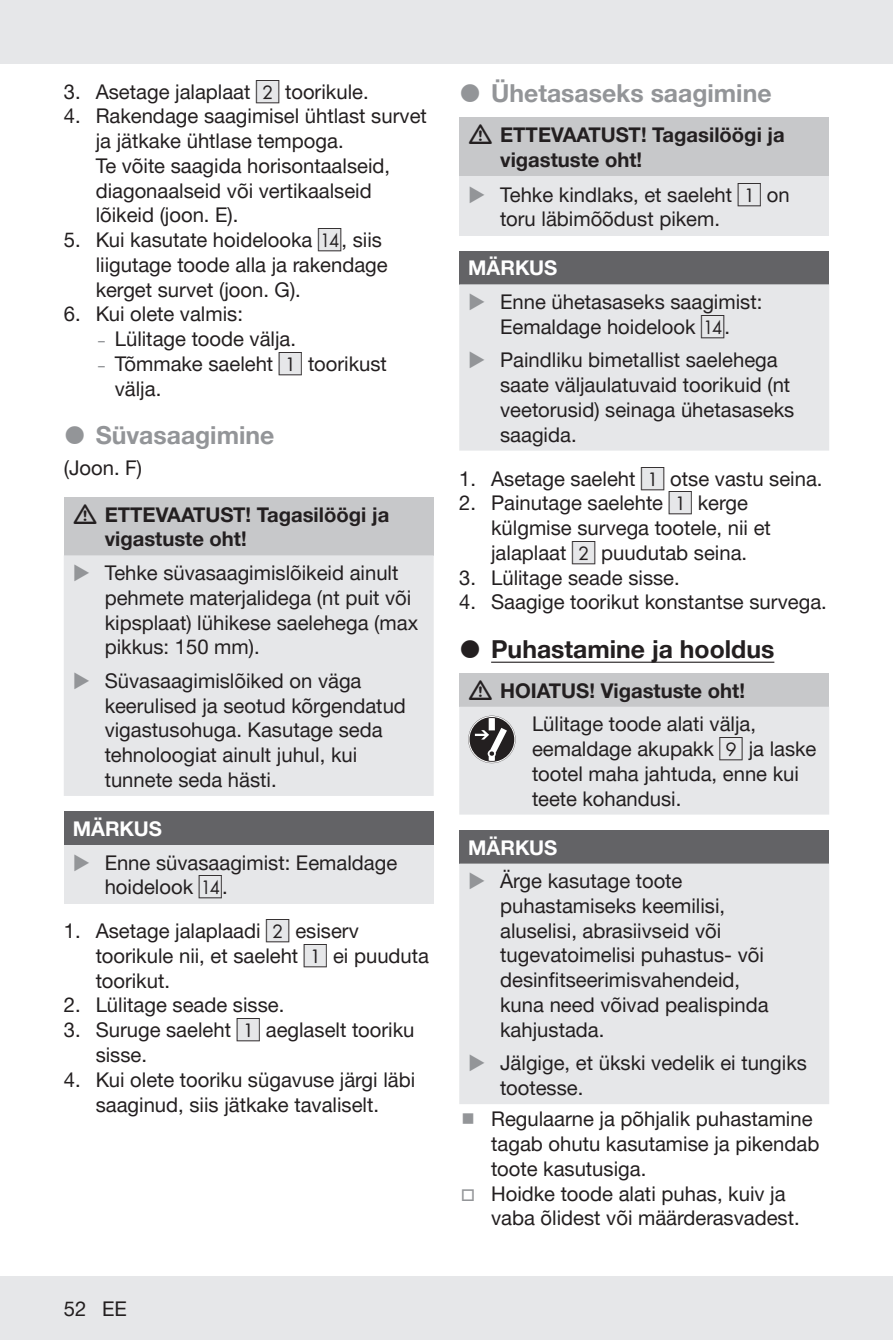
<style>
.page{position:relative;width:893px;height:1340px;background:#fff}
.page>*{position:absolute;margin:0;border:0;box-sizing:border-box;transform-origin:0 0}
.t1{font:700 24.75px "Helvetica Neue Parkside";color:#939598}
.t2{font:700 24.75px "Helvetica Neue Parkside";color:#231f20}
.Body{font:20.25px/24.8px "Helvetica Neue Parkside";color:#231f20}
.t3{font:700 20.25px/24.8px "Helvetica Neue Parkside";color:#231f20}
.Indent{font:20.25px/24.8px "Helvetica Neue Parkside";color:#231f20}
.Note_Heading{font:700 20.25px "Helvetica Neue Parkside";color:#fff}
.s1{font-family:"IMP Lidl Num Box";font-size:17.78px;color:#e6e7e9}
.s2{font-family:"IMP Lidl Num Box";font-size:17.78px}
.s3{font-family:"Futura Boo";color:#939598}
.s4{color:#939598}
</style>
<div class="page">
<div style="left:0;top:1276px;width:893px;height:63px;background:#e6e7e9"></div>
<div style="left:0;top:0;width:893px;height:64px;background:#e6e7e9"></div>
<div style="left:64px;top:497px;width:370px;height:58px;background:#c7c8ca"></div>
<div style="left:64px;top:555px;width:370px;height:241px;background:#e6e7e9"></div>
<div style="left:64px;top:811px;width:370px;height:34px;background:#636366"></div>
<div style="left:64px;top:845px;width:370px;height:58px;background:#e6e7e9"></div>
<hr style="left:491px;top:661px;width:283px;height:1px;background:#231f20">
<div style="left:459px;top:117px;width:370px;height:59px;background:#c7c8ca"></div>
<div style="left:459px;top:176px;width:370px;height:59px;background:#e6e7e9"></div>
<div style="left:459px;top:251px;width:370px;height:33px;background:#636366"></div>
<div style="left:459px;top:284px;width:370px;height:166px;background:#e6e7e9"></div>
<div style="left:459px;top:673px;width:370px;height:33px;background:#c7c8ca"></div>
<div style="left:459px;top:706px;width:370px;height:108px;background:#e6e7e9"></div>
<div style="left:459px;top:830px;width:370px;height:33px;background:#636366"></div>
<div style="left:459px;top:863px;width:370px;height:241px;background:#e6e7e9"></div>
<p class="Body" style="left:64px;top:79px;width:303px">3. Asetage jalaplaat <span class="s1">[</span><span class="s2">2]</span> toorikule.</p>
<p class="Body" style="left:96px;top:104px;width:333px;text-indent:-32px">4. Rakendage saagimisel ühtlast survet ja jätkake ühtlase tempoga.</p>
<p class="Indent" style="left:96px;top:153px;width:296px">Te võite saagida horisontaalseid, diagonaalseid või vertikaalseid lõikeid (joon. E).</p>
<p class="Body" style="left:96px;top:228px;width:294px;text-indent:-32px">5. Kui kasutate hoidelooka <span class="s1">[</span><span class="s2">14]</span>, siis liigutage toode alla ja rakendage kerget survet (joon. G).</p>
<p class="Body" style="left:64px;top:302px;width:181px">6. Kui olete valmis:</p>
<p class="Body" style="left:96px;top:327px;width:199px"><span class="s3">–</span> Lülitage toode välja.</p>
<p class="Body" style="left:115px;top:351px;width:274px;text-indent:-19px"><span class="s3">–</span> Tõmmake saeleht <span class="s1">[</span><span class="s2">1]</span> toorikust välja.</p>
<p class="t1" style="left:96px;top:421px;width:180px">Süvasaagimine</p>
<p class="Body" style="left:64px;top:456px;width:80px">(Joon. F)</p>
<p class="t3" style="left:105px;top:502px;width:286px">ETTEVAATUST! Tagasilöögi ja vigastuste oht!</p>
<p class="Body" style="left:105px;top:560px;width:315px;text-indent:-32px"><span class="s4">◆</span> Tehke süvasaagimislõikeid ainult pehmete materjalidega (nt puit või kipsplaat) lühikese saelehega (max pikkus: 150 mm).</p>
<p class="Body" style="left:105px;top:668px;width:303px;text-indent:-32px"><span class="s4">◆</span> Süvasaagimislõiked on väga keerulised ja seotud kõrgendatud vigastusohuga. Kasutage seda tehnoloogiat ainult juhul, kui tunnete seda hästi.</p>
<p class="Note_Heading" style="left:73px;top:817px;width:91px">MÄRKUS</p>
<p class="Body" style="left:105px;top:850px;width:294px;text-indent:-32px"><span class="s4">◆</span> Enne süvasaagimist: Eemaldage hoidelook <span class="s1">[</span><span class="s2">14]</span>.</p>
<p class="Body" style="left:96px;top:918px;width:335px;text-indent:-32px">1. Asetage jalaplaadi <span class="s1">[</span><span class="s2">2]</span> esiserv toorikule nii, et saeleht <span class="s1">[</span><span class="s2">1]</span> ei puuduta toorikut.</p>
<p class="Body" style="left:64px;top:993px;width:219px">2. Lülitage seade sisse.</p>
<p class="Body" style="left:96px;top:1017px;width:320px;text-indent:-32px">3. Suruge saeleht <span class="s1">[</span><span class="s2">1]</span> aeglaselt tooriku sisse.</p>
<p class="Body" style="left:64px;top:1067px;width:353px;text-align:center">4. Kui olete tooriku sügavuse järgi läbi saaginud, siis jätkake tavaliselt.</p>
<p class="Body" style="left:64px;top:1296px;width:65px">52 EE</p>
<p class="t1" style="left:491px;top:79px;width:282px">Ühetasaseks saagimine</p>
<p class="t3" style="left:500px;top:123px;width:286px">ETTEVAATUST! Tagasilöögi ja vigastuste oht!</p>
<p class="Body" style="left:500px;top:182px;width:291px;text-indent:-32px"><span class="s4">◆</span> Tehke kindlaks, et saeleht <span class="s1">[</span><span class="s2">1]</span> on toru läbimõõdust pikem.</p>
<p class="Note_Heading" style="left:468px;top:256px;width:91px">MÄRKUS</p>
<p class="Body" style="left:468px;top:289px;width:296px;text-align:center"><span class="s4">◆</span> Enne ühetasaseks saagimist:<br>Eemaldage hoidelook <span class="s1">[</span><span class="s2">14]</span>.</p>
<p class="Body" style="left:500px;top:348px;width:296px;text-indent:-32px"><span class="s4">◆</span> Paindliku bimetallist saelehega saate väljaulatuvaid toorikuid (nt veetorusid) seinaga ühetasaseks saagida.</p>
<p class="Body" style="left:459px;top:466px;width:361px">1. Asetage saeleht <span class="s1">[</span><span class="s2">1]</span> otse vastu seina.</p>
<p class="Body" style="left:491px;top:491px;width:281px;text-indent:-32px">2. Painutage saelehte <span class="s1">[</span><span class="s2">1]</span> kerge külgmise survega tootele, nii et jalaplaat <span class="s1">[</span><span class="s2">2]</span> puudutab seina.</p>
<p class="Body" style="left:459px;top:565px;width:219px">3. Lülitage seade sisse.</p>
<p class="Body" style="left:459px;top:590px;width:366px">4. Saagige toorikut konstantse survega.</p>
<p class="t2" style="left:491px;top:634px;width:285px">Puhastamine ja hooldus</p>
<p class="t3" style="left:500px;top:678px;width:246px">HOIATUS! Vigastuste oht!</p>
<p class="Body" style="left:532px;top:712px;width:286px">Lülitage toode alati välja, eemaldage akupakk <span class="s1">[</span><span class="s2">9]</span> ja laske tootel maha jahtuda, enne kui teete kohandusi.</p>
<p class="Note_Heading" style="left:468px;top:835px;width:91px">MÄRKUS</p>
<p class="Body" style="left:500px;top:868px;width:270px;text-indent:-32px"><span class="s4">◆</span> Ärge kasutage toote puhastamiseks keemilisi, aluselisi, abrasiivseid või tugevatoimelisi puhastus- või desinfitseerimisvahendeid, kuna need võivad pealispinda kahjustada.</p>
<p class="Body" style="left:500px;top:1051px;width:308px;text-indent:-32px"><span class="s4">◆</span> Jälgige, et ükski vedelik ei tungiks tootesse.</p>
<p class="Body" style="left:491px;top:1106px;width:330px">Regulaarne ja põhjalik puhastamine tagab ohutu kasutamise ja pikendab toote kasutusiga.</p>
<p class="Body" style="left:491px;top:1181px;width:307px;text-indent:-30px"><span class="s4">□</span> Hoidke toode alati puhas, kuiv ja vaba õlidest või määrderasvadest.</p>
</div>
